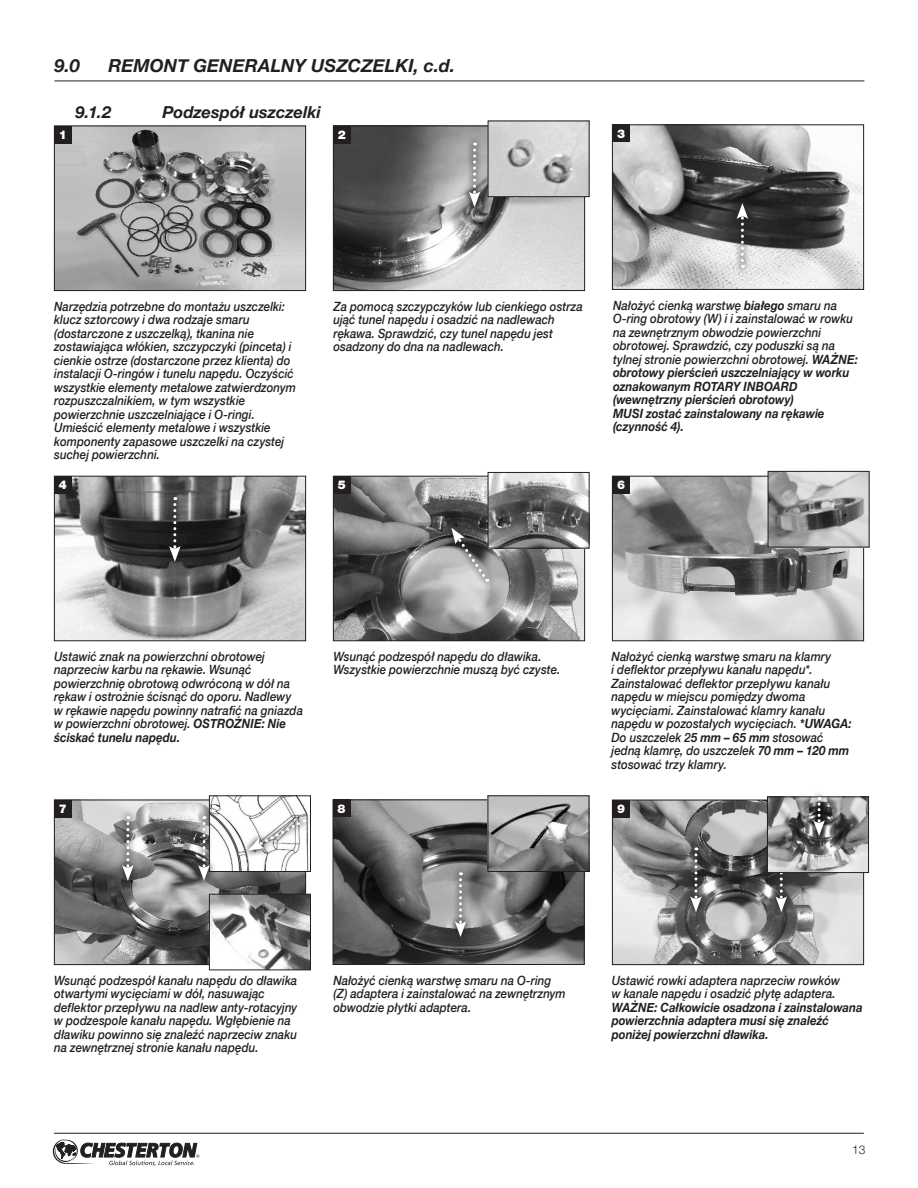
<style>
.page{position:relative;width:918px;height:1188px;background:#fff}
.page>*{position:absolute;margin:0;border:0;box-sizing:border-box;transform-origin:0 0}
.section_head{font:italic 700 18px "Helvetica Neue";letter-spacing:.005em;color:#231f20}
.Subhead{font:italic 700 16.5px "Helvetica Neue";letter-spacing:.005em;color:#231f20}
.ImageCations{font:italic 500 12.75px/13.5px "Helvetica Neue";letter-spacing:.005em;color:#231f20;scale:.9 1}
.ImageCations-2{font:italic 700 12.75px/13.5px "Helvetica Neue";color:#231f20;scale:.9 1}
.t1{font:900 12px "Helvetica Neue LT Std";color:#fff}
.t2{font:300 12px "Helvetica Neue";color:#231f20}
.s1{font-weight:700}
.s2{font-weight:500}
</style>
<div class="page">
<svg style="left:53px;top:1139px;width:146px;height:27px"></svg>
<hr style="left:54px;top:1133px;width:810px;height:1px;background:#231f20">
<img style="left:56px;top:802px;width:248px;height:161px">
<div style="left:54px;top:800px;width:252px;height:165px;border:1px solid #231f20"></div>
<div style="left:54px;top:800px;width:18px;height:18px;background:#231f20"></div>
<img style="left:614px;top:478px;width:248px;height:161px">
<div style="left:612px;top:476px;width:252px;height:165px;border:1px solid #231f20"></div>
<div style="left:612px;top:476px;width:18px;height:18px;background:#231f20"></div>
<img style="left:335px;top:128px;width:248px;height:161px">
<div style="left:333px;top:126px;width:252px;height:165px;border:1px solid #231f20"></div>
<div style="left:333px;top:126px;width:18px;height:18px;background:#231f20"></div>
<img style="left:614px;top:802px;width:248px;height:161px">
<div style="left:612px;top:800px;width:252px;height:165px;border:1px solid #231f20"></div>
<div style="left:612px;top:800px;width:18px;height:18px;background:#231f20"></div>
<img style="left:614px;top:126px;width:248px;height:162px">
<div style="left:612px;top:124px;width:252px;height:166px;border:1px solid #231f20"></div>
<div style="left:612px;top:124px;width:18px;height:18px;background:#231f20"></div>
<img style="left:56px;top:478px;width:248px;height:161px">
<div style="left:54px;top:476px;width:252px;height:165px;border:1px solid #231f20"></div>
<div style="left:54px;top:476px;width:18px;height:18px;background:#231f20"></div>
<img style="left:335px;top:478px;width:248px;height:161px">
<div style="left:333px;top:476px;width:252px;height:165px;border:1px solid #231f20"></div>
<div style="left:333px;top:476px;width:18px;height:18px;background:#231f20"></div>
<img style="left:56px;top:128px;width:248px;height:161px">
<div style="left:54px;top:126px;width:252px;height:165px;border:1px solid #231f20"></div>
<div style="left:54px;top:126px;width:18px;height:18px;background:#231f20"></div>
<img style="left:490px;top:123px;width:98px;height:72px">
<div style="left:488px;top:121px;width:102px;height:76px;border:1px solid #231f20"></div>
<img style="left:490px;top:474px;width:98px;height:73px">
<div style="left:488px;top:472px;width:102px;height:77px;border:1px solid #231f20"></div>
<img style="left:770px;top:473px;width:98px;height:72px">
<div style="left:768px;top:471px;width:102px;height:76px;border:1px solid #231f20"></div>
<img style="left:211px;top:797px;width:98px;height:73px">
<div style="left:209px;top:795px;width:102px;height:77px;border:1px solid #231f20"></div>
<img style="left:211px;top:896px;width:98px;height:72px">
<div style="left:209px;top:894px;width:102px;height:76px;border:1px solid #231f20"></div>
<img style="left:335px;top:802px;width:248px;height:161px">
<div style="left:333px;top:800px;width:252px;height:165px;border:1px solid #231f20"></div>
<div style="left:333px;top:800px;width:18px;height:18px;background:#231f20"></div>
<hr style="left:54px;top:81px;width:810px;height:1px;background:#231f20">
<img style="left:489px;top:797px;width:98px;height:73px">
<div style="left:487px;top:795px;width:102px;height:77px;border:1px solid #231f20"></div>
<svg style="left:730px;top:197px;width:25px;height:77px"></svg>
<svg style="left:737px;top:203px;width:11px;height:65px"></svg>
<svg style="left:462px;top:136px;width:25px;height:78px"></svg>
<svg style="left:469px;top:143px;width:11px;height:64px"></svg>
<svg style="left:162px;top:490px;width:25px;height:78px"></svg>
<svg style="left:169px;top:497px;width:12px;height:65px"></svg>
<svg style="left:115px;top:809px;width:25px;height:78px"></svg>
<svg style="left:122px;top:816px;width:12px;height:65px"></svg>
<svg style="left:448px;top:866px;width:25px;height:77px"></svg>
<svg style="left:455px;top:872px;width:11px;height:65px"></svg>
<svg style="left:683px;top:841px;width:25px;height:78px"></svg>
<svg style="left:690px;top:847px;width:12px;height:65px"></svg>
<svg style="left:769px;top:873px;width:25px;height:46px"></svg>
<svg style="left:775px;top:873px;width:12px;height:39px"></svg>
<svg style="left:192px;top:809px;width:24px;height:78px"></svg>
<svg style="left:198px;top:816px;width:12px;height:65px"></svg>
<svg style="left:242px;top:813px;width:69px;height:45px"></svg>
<svg style="left:248px;top:819px;width:57px;height:32px"></svg>
<svg style="left:445px;top:522px;width:50px;height:66px"></svg>
<svg style="left:451px;top:528px;width:37px;height:54px;background:#8c8b8b"></svg>
<img style="left:769px;top:798px;width:98px;height:73px">
<div style="left:767px;top:796px;width:102px;height:77px;border:1px solid #231f20"></div>
<svg style="left:807px;top:793px;width:24px;height:49px"></svg>
<svg style="left:813px;top:797px;width:12px;height:39px"></svg>
<p class="section_head" style="left:54px;top:51px;width:27px">9.0</p>
<p class="section_head" style="left:108px;top:51px;width:348px">REMONT GENERALNY USZCZELKI, c.d.</p>
<p class="Subhead" style="left:75px;top:99px;width:37px">9.1.2</p>
<p class="Subhead" style="left:162px;top:99px;width:160px">Podzespół uszczelki</p>
<p class="t1" style="left:59px;top:127px;width:10px">1</p>
<p class="t1" style="left:338px;top:127px;width:10px">2</p>
<p class="t1" style="left:617px;top:126px;width:10px">3</p>
<p class="ImageCations" style="left:54px;top:299px;width:270px">Narzędzia potrzebne do montażu uszczelki: klucz sztorcowy i dwa rodzaje smaru (dostarczone z uszczelką), tkanina nie zostawiająca włókien, szczypczyki (pinceta) i cienkie ostrze (dostarczone przez klienta) do instalacji O-ringów i tunelu napędu. Oczyścić wszystkie elementy metalowe zatwierdzonym rozpuszczalnikiem, w tym wszystkie powierzchnie uszczelniające i O-ringi.<br>Umieścić elementy metalowe i wszystkie komponenty zapasowe uszczelki na czystej suchej powierzchni.</p>
<p class="t1" style="left:59px;top:478px;width:10px">4</p>
<p class="ImageCations" style="left:333px;top:299px;width:279px">Za pomocą szczypczyków lub cienkiego ostrza ująć tunel napędu i osadzić na nadlewach rękawa. Sprawdzić, czy tunel napędu jest osadzony do dna na nadlewach.</p>
<p class="t1" style="left:338px;top:478px;width:10px">5</p>
<p class="ImageCations" style="left:613px;top:297px;width:274px">Nałożyć cienką warstwę <span class="s1">białego</span> smaru na O-ring obrotowy (W) i i zainstalować w rowku na zewnętrznym obwodzie powierzchni obrotowej. Sprawdzić, czy poduszki są na tylnej stronie powierzchni obrotowej. <span class="s1">WAŻNE: obrotowy pierścień uszczelniający w worku oznakowanym ROTARY INBOARD (wewnętrzny pierścień obrotowy)<br>MUSI zostać zainstalowany na rękawie (czynność 4).</span></p>
<p class="t1" style="left:617px;top:478px;width:10px">6</p>
<p class="ImageCations" style="left:54px;top:649px;width:278px">Ustawić znak na powierzchni obrotowej naprzeciw karbu na rękawie. Wsunąć powierzchnię obrotową odwróconą w dół na rękaw i ostrożnie ścisnąć do oporu. Nadlewy w rękawie napędu powinny natrafić na gniazda w powierzchni obrotowej. <span class="s1">OSTROŻNIE: Nie ściskać tunelu napędu.</span></p>
<p class="ImageCations" style="left:333px;top:649px;width:254px">Wsunąć podzespół napędu do dławika.<br>Wszystkie powierzchnie muszą być czyste.</p>
<p class="ImageCations" style="left:612px;top:649px;width:268px">Nałożyć cienką warstwę smaru na klamry<br>i deflektor przepływu kanału napędu*.<br>Zainstalować deflektor przepływu kanału napędu w miejscu pomiędzy dwoma wycięciami. Zainstalować klamry kanału napędu w pozostałych wycięciach. <span class="s1">*UWAGA:<br></span>Do uszczelek 2<span class="s1">5 mm – 65 mm</span> stosować jedną klamrę, do uszczelek <span class="s1">70 mm – 120 mm </span>stosować trzy klamry.</p>
<p class="t1" style="left:59px;top:801px;width:10px">7</p>
<p class="t1" style="left:338px;top:801px;width:10px">8</p>
<p class="t1" style="left:334px;top:801px;width:18px">17</p>
<p class="t1" style="left:617px;top:801px;width:10px">9</p>
<p class="ImageCations" style="left:54px;top:973px;width:272px">Wsunąć podzespół kanału napędu do dławika otwartymi wycięciami w dół, nasuwając deflektor przepływu na nadlew anty-rotacyjny w podzespole kanału napędu. Wgłębienie na dławiku powinno się znaleźć naprzeciw znaku na zewnętrznej stronie kanału napędu.</p>
<p class="ImageCations" style="left:333px;top:973px;width:260px">Nałożyć cienką warstwę smaru na O-ring (Z) adaptera i zainstalować na zewnętrznym obwodzie płytki adaptera.</p>
<p class="ImageCations-2" style="left:612px;top:974px;width:280px"><span class="s2">Ustawić rowki adaptera naprzeciw rowków<br>w kanale napędu i osadzić płytę adaptera.<br></span>WAŻNE: Całkowicie osadzona i zainstalowana powierzchnia adaptera musi się znaleźć poniżej powierzchni dławika.</p>
<p class="t2" style="left:852px;top:1140px;width:15px">13</p>
</div>
